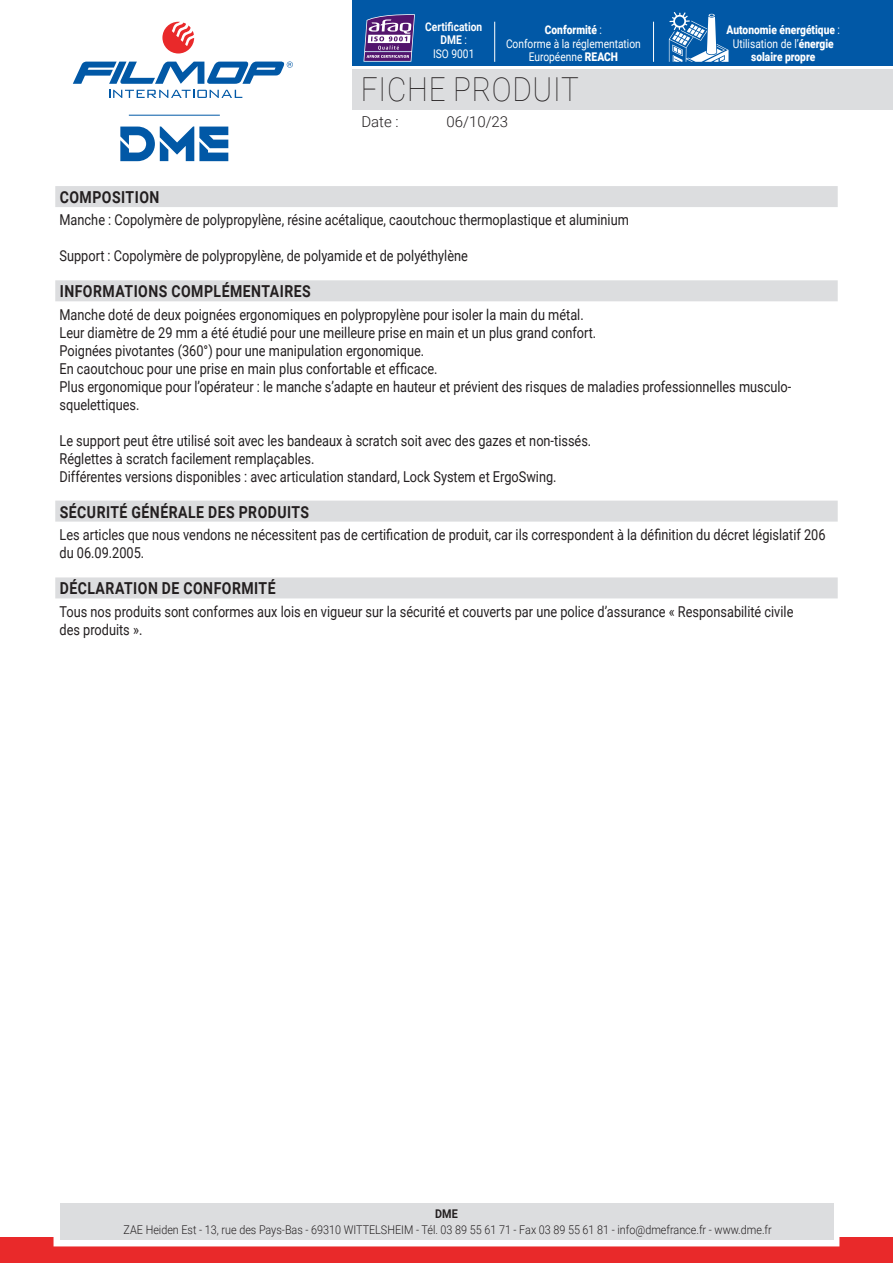
<style>
.page{position:relative;width:893px;height:1263px;background:#fff}
.page>*{position:absolute;margin:0;border:0;box-sizing:border-box;transform-origin:0 0}
.t1{font:100 33px "Roboto";letter-spacing:.025em;color:#231f20;scale:.9 1}
.t2{font:700 16.5px "Roboto";letter-spacing:.035em;color:#231f20;scale:.85 1}
.t3{font:15px/18px "Roboto";color:#231f20;scale:.85 1}
.t4{font:300 15px "Roboto";color:#231f20}
.t5{font:300 12px "Roboto";color:#231f20;scale:.9 1}
.t6{font:900 12px/13.5px "Roboto";color:#fff;text-align:center;scale:.85 1}
.t7{font:12px/13.5px "Roboto";color:#fff;text-align:center;scale:.85 1}
.t8{font:700 12px/13.5px "Roboto";color:#fff;text-align:center;scale:.85 1}
.t9{font:700 12px "Roboto";color:#231f20;scale:.9 1}
.s1{font-weight:400}
.s2{font-weight:900}
</style>
<div class="page">
<div style="left:353px;top:69px;width:540px;height:40px;background:#dcdddf"></div>
<svg style="left:109px;top:90px;width:133px;height:8px"></svg>
<svg style="left:162px;top:22px;width:32px;height:32px"></svg>
<svg style="left:73px;top:61px;width:220px;height:23px"></svg>
<div style="left:353px;top:0;width:540px;height:66px;background:#0158a6"></div>
<div style="left:0;top:1237px;width:893px;height:26px;background:#e9292a"></div>
<div style="left:54px;top:1197px;width:785px;height:49px;border:12px solid #fff"></div>
<div style="left:60px;top:1203px;width:773px;height:37px;background:#dcdddf"></div>
<svg style="left:120px;top:126px;width:108px;height:35px"></svg>
<hr style="left:129px;top:115px;width:91px;height:1px;background:#0158a6">
<hr style="left:653px;top:22px;width:1px;height:40px;background:#fff">
<hr style="left:494px;top:22px;width:1px;height:40px;background:#fff">
<svg style="left:669px;top:12px;width:59px;height:50px"></svg>
<svg style="left:363px;top:14px;width:52px;height:48px;background:#7a619e"></svg>
<hr style="left:365px;top:51px;width:46px;height:1px;background:#fff">
<div style="left:55px;top:186px;width:783px;height:21px;background:#dcdddf"></div>
<div style="left:55px;top:280px;width:783px;height:21px;background:#dcdddf"></div>
<div style="left:55px;top:501px;width:783px;height:21px;background:#dcdddf"></div>
<div style="left:55px;top:577px;width:783px;height:21px;background:#dcdddf"></div>
<p class="t8" style="left:425px;top:19px;width:68px">Certification<br>DME <span class="s1">:<br>ISO 9001</span></p>
<p class="t6" style="left:727px;top:23px;width:135px">Autonomie énergétique <span class="s1">:<br>Utilisation de l’</span>énergie solaire propre</p>
<p class="t7" style="left:506px;top:23px;width:160px"><span class="s2">Conformité</span> :<br>Conforme à la réglementation<br>Européenne <span class="s2">REACH</span></p>
<h1 class="t1" style="left:361px;top:66px;width:244px">FICHE PRODUIT</h1>
<p class="t4" style="left:361px;top:111px;width:39px">Date :</p>
<p class="t4" style="left:446px;top:111px;width:63px">06/10/23</p>
<p class="t2" style="left:60px;top:186px;width:119px">COMPOSITION</p>
<p class="t3" style="left:60px;top:210px;width:671px">Manche : Copolymère de polypropylène, résine acétalique, caoutchouc thermoplastique et aluminium</p>
<p class="t3" style="left:60px;top:246px;width:482px">Support : Copolymère de polypropylène, de polyamide et de polyéthylène</p>
<p class="t2" style="left:60px;top:280px;width:297px">INFORMATIONS COMPLÉMENTAIRES</p>
<p class="t3" style="left:60px;top:305px;width:862px">Manche doté de deux poignées ergonomiques en polypropylène pour isoler la main du métal.<br>Leur diamètre de 29 mm a été étudié pour une meilleure prise en main et un plus grand confort.<br>Poignées pivotantes (360°) pour une manipulation ergonomique.<br>En caoutchouc pour une prise en main plus confortable et efficace.<br>Plus ergonomique pour l’opérateur : le manche s’adapte en hauteur et prévient des risques de maladies professionnelles musculo&shy;squelettiques.</p>
<p class="t3" style="left:60px;top:431px;width:627px">Le support peut être utilisé soit avec les bandeaux à scratch soit avec des gazes et non-tissés.<br>Réglettes à scratch facilement remplaçables.<br>Différentes versions disponibles : avec articulation standard, Lock System et ErgoSwing.</p>
<p class="t2" style="left:60px;top:500px;width:295px">SÉCURITÉ GÉNÉRALE DES PRODUITS</p>
<p class="t3" style="left:60px;top:525px;width:903px">Les articles que nous vendons ne nécessitent pas de certification de produit, car ils correspondent à la définition du décret législatif 206 du 06.09.2005.</p>
<p class="t2" style="left:60px;top:577px;width:256px">DÉCLARATION DE CONFORMITÉ</p>
<p class="t3" style="left:60px;top:602px;width:865px">Tous nos produits sont conformes aux lois en vigueur sur la sécurité et couverts par une police d’assurance « Responsabilité civile des produits ».</p>
<p class="t9" style="left:435px;top:1205px;width:27px">DME</p>
<p class="t5" style="left:124px;top:1222px;width:722px">ZAE Heiden Est - 13, rue des Pays-Bas - 69310 WITTELSHEIM - Tél. 03 89 55 61 71 - Fax 03 89 55 61 81 - info@dmefrance.fr - www.dme.fr</p>
</div>
